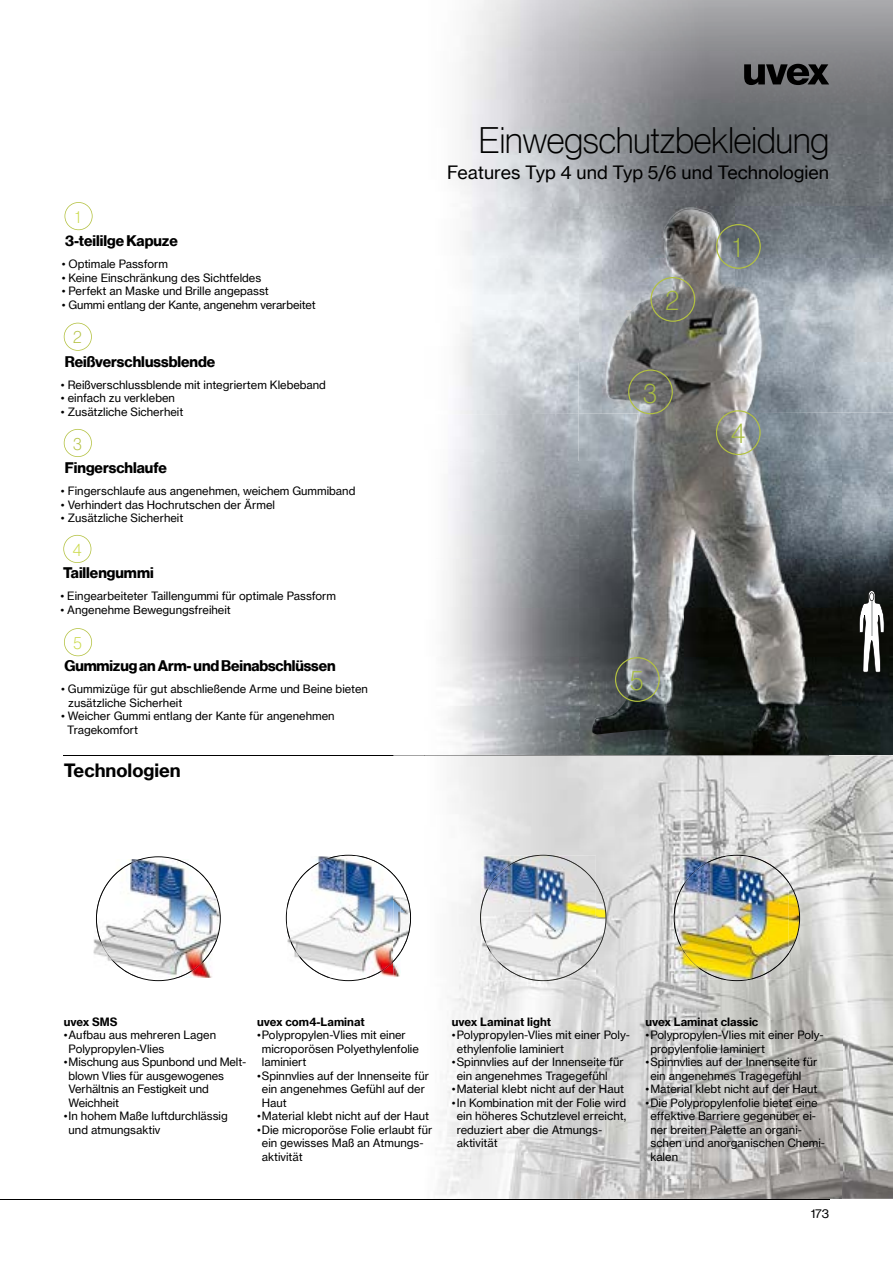
<style>
.page{position:relative;width:893px;height:1263px;background:#fff}
.page>*{position:absolute;margin:0;border:0;box-sizing:border-box;transform-origin:0 0}
.t1{font:36px "N Haas Grotesk DS Pro 35 X Lt";color:#000}
.t2{font:27.6px "N Haas Grotesk DS Pro 35 X Lt";color:#a8bc42}
.t3{font:18px "N Haas Grotesk TX Pro 55 Rg";color:#000}
.t4{font:18px "N Haas Grotesk TX Pro 75 Bd";color:#000}
.t5{font:17.25px "N Haas Grotesk DS Pro 35 X Lt";color:#cad948}
.t6{font:17.25px "N Haas Grotesk DS Pro 35 X Lt";color:#b3c140}
.t7{font:15px "N Haas Grotesk DS Pro 75 Bd";color:#000}
.t8{font:12px "N Haas Grotesk TX Pro 55 Rg";color:#000}
.t9{font:11.25px/13.5px "N Haas Grotesk TX Pro 55 Rg";color:#000}
.t10{font:11.25px "N Haas Grotesk TX Pro 75 Bd";color:#000}
</style>
<div class="page">
<img style="left:444px;top:415px;width:449px;height:340px">
<img style="left:458px;top:0;width:435px;height:415px">
<img style="left:444px;top:706px;width:134px;height:49px">
<hr style="left:0;top:1199px;width:829px;height:1px;background:#000">
<svg style="left:744px;top:64px;width:85px;height:21px;background:#2f3031"></svg>
<img style="left:592px;top:209px;width:139px;height:525px">
<svg style="left:139px;top:856px;width:82px;height:125px"></svg>
<img style="left:96px;top:859px;width:120px;height:119px">
<hr style="left:64px;top:755px;width:765px;height:1px;background:#000">
<svg style="left:716px;top:224px;width:45px;height:45px;background:#7a837f"></svg>
<svg style="left:650px;top:277px;width:45px;height:45px;background:#83867c"></svg>
<svg style="left:716px;top:410px;width:45px;height:45px;background:#9b9f97"></svg>
<svg style="left:628px;top:369px;width:45px;height:45px;background:#7c7e74"></svg>
<svg style="left:615px;top:657px;width:45px;height:45px;background:#767c74"></svg>
<svg style="left:393px;top:755px;width:500px;height:148px"></svg>
<img style="left:439px;top:903px;width:89px;height:296px">
<img style="left:581px;top:903px;width:103px;height:296px">
<img style="left:789px;top:903px;width:104px;height:148px">
<img style="left:528px;top:981px;width:53px;height:218px">
<img style="left:684px;top:981px;width:105px;height:39px">
<img style="left:842px;top:1051px;width:51px;height:148px">
<img style="left:684px;top:1179px;width:158px;height:20px">
<img style="left:286px;top:855px;width:125px;height:126px">
<svg style="left:480px;top:855px;width:126px;height:126px"></svg>
<img style="left:482px;top:910px;width:114px;height:16px">
<img style="left:482px;top:855px;width:114px;height:55px">
<img style="left:482px;top:926px;width:114px;height:54px">
<svg style="left:674px;top:855px;width:126px;height:126px;background:#c9c29b"></svg>
<img style="left:675px;top:857px;width:114px;height:122px">
<svg style="left:65px;top:202px;width:28px;height:28px"></svg>
<svg style="left:64px;top:323px;width:28px;height:28px"></svg>
<svg style="left:63px;top:535px;width:28px;height:28px"></svg>
<svg style="left:64px;top:628px;width:28px;height:28px"></svg>
<svg style="left:64px;top:429px;width:28px;height:28px"></svg>
<img style="left:648px;top:1020px;width:194px;height:159px">
<svg style="left:859px;top:590px;width:25px;height:82px"></svg>
<hr style="left:871px;top:600px;width:1px;height:35px;background:#c5c7c7">
<h3 class="t5" style="left:75px;top:207px;width:7px">1</h3>
<h3 class="t7" style="left:65px;top:232px;width:114px">3-teililge Kapuze</h3>
<p class="t9" style="left:62px;top:257px;width:108px">• Optimale Passform</p>
<p class="t9" style="left:62px;top:271px;width:201px">• Keine Einschränkung des Sichtfeldes</p>
<p class="t9" style="left:62px;top:284px;width:209px">• Perfekt an Maske und Brille angepasst</p>
<p class="t9" style="left:62px;top:298px;width:256px">• Gummi entlang der Kante, angenehm verarbeitet</p>
<h3 class="t6" style="left:73px;top:328px;width:10px">2</h3>
<h3 class="t7" style="left:65px;top:353px;width:152px">Reißverschlussblende</h3>
<p class="t9" style="left:61px;top:378px;width:267px">• Reißverschlussblende mit integriertem Klebeband</p>
<p class="t9" style="left:61px;top:391px;width:116px">• einfach zu verkleben</p>
<p class="t9" style="left:61px;top:405px;width:124px">• Zusätzliche Sicherheit</p>
<h3 class="t6" style="left:73px;top:434px;width:10px">3</h3>
<h3 class="t7" style="left:65px;top:459px;width:103px">Fingerschlaufe</h3>
<p class="t9" style="left:61px;top:484px;width:296px">• Fingerschlaufe aus angenehmen, weichem Gummiband</p>
<p class="t9" style="left:61px;top:498px;width:216px">• Verhindert das Hochrutschen der Ärmel</p>
<p class="t9" style="left:61px;top:511px;width:124px">• Zusätzliche Sicherheit</p>
<h3 class="t5" style="left:73px;top:540px;width:10px">4</h3>
<h3 class="t7" style="left:63px;top:564px;width:92px">Taillengummi</h3>
<p class="t9" style="left:60px;top:589px;width:277px">• Eingearbeiteter Taillengummi für optimale Passform</p>
<p class="t9" style="left:60px;top:603px;width:172px">• Angenehme Bewegungsfreiheit</p>
<h3 class="t5" style="left:73px;top:633px;width:10px">5</h3>
<h3 class="t7" style="left:64px;top:657px;width:273px">Gummizug an Arm- und Beinabschlüssen</h3>
<p class="t9" style="left:68px;top:682px;width:301px;text-indent:-7px">• Gummizüge für gut abschließende Arme und Beine bieten zusätzliche Sicherheit</p>
<p class="t9" style="left:67px;top:709px;width:269px;text-indent:-6px">• Weicher Gummi entlang der Kante für angenehmen<br>Tragekomfort</p>
<h3 class="t4" style="left:64px;top:759px;width:119px">Technologien</h3>
<h1 class="t1" style="left:479px;top:120px;width:352px">Einwegschutzbekleidung</h1>
<h3 class="t3" style="left:447px;top:161px;width:384px">Features Typ 4 und Typ 5/6 und Technologien</h3>
<h2 class="t2" style="left:666px;top:285px;width:15px">2</h2>
<h2 class="t2" style="left:643px;top:377px;width:15px">3</h2>
<h2 class="t2" style="left:733px;top:232px;width:10px">1</h2>
<h2 class="t2" style="left:731px;top:418px;width:16px">4</h2>
<h2 class="t2" style="left:630px;top:665px;width:15px">5</h2>
<p class="t10" style="left:64px;top:1014px;width:55px">uvex SMS</p>
<p class="t9" style="left:69px;top:1028px;width:149px;text-indent:-5px">• Aufbau aus mehreren Lagen<br>Polypropylen-Vlies</p>
<p class="t9" style="left:69px;top:1055px;width:179px;text-indent:-5px">• Mischung aus Spunbond und Melt&shy;blown Vlies für ausgewogenes<br>Verhältnis an Festigkeit und<br>Weichheit</p>
<p class="t9" style="left:69px;top:1109px;width:161px;text-indent:-5px">• In hohem Maße luftdurchlässig und atmungsaktiv</p>
<p class="t10" style="left:257px;top:1014px;width:109px">uvex com4-Laminat</p>
<p class="t9" style="left:262px;top:1028px;width:159px;text-indent:-5px">• Polypropylen-Vlies mit einer microporösen Polyethylenfolie laminiert</p>
<p class="t9" style="left:262px;top:1069px;width:169px;text-indent:-5px">• Spinnvlies auf der Innenseite für ein angenehmes Gefühl auf der<br>Haut</p>
<p class="t9" style="left:257px;top:1109px;width:174px">• Material klebt nicht auf der Haut</p>
<p class="t9" style="left:262px;top:1123px;width:172px;text-indent:-5px">• Die microporöse Folie erlaubt für ein gewisses Maß an Atmungs&shy;aktivität</p>
<p class="t10" style="left:452px;top:1014px;width:101px">uvex Laminat light</p>
<p class="t9" style="left:457px;top:1028px;width:175px;text-indent:-5px">• Polypropylen-Vlies mit einer Poly&shy;ethylenfolie laminiert</p>
<p class="t9" style="left:457px;top:1055px;width:169px;text-indent:-5px">• Spinnvlies auf der Innenseite für ein angenehmes Tragegefühl</p>
<p class="t9" style="left:452px;top:1082px;width:174px">• Material klebt nicht auf der Haut</p>
<p class="t9" style="left:457px;top:1096px;width:171px;text-indent:-5px">• In Kombination mit der Folie wird ein höheres Schutzlevel erreicht, reduziert aber die Atmungs&shy;aktivität</p>
<p class="t10" style="left:645px;top:1014px;width:114px">uvex Laminat classic</p>
<p class="t9" style="left:650px;top:1028px;width:175px;text-indent:-5px">• Polypropylen-Vlies mit einer Poly&shy;propylenfolie laminiert</p>
<p class="t9" style="left:650px;top:1055px;width:169px;text-indent:-5px">• Spinnvlies auf der Innenseite für ein angenehmes Tragegefühl</p>
<p class="t9" style="left:645px;top:1082px;width:174px">• Material klebt nicht auf der Haut</p>
<p class="t9" style="left:650px;top:1096px;width:176px;text-indent:-5px">• Die Polypropylenfolie bietet eine effektive Barriere gegenüber ei&shy;ner breiten Palette an organi&shy;schen und anorganischen Chemi&shy;kalen</p>
<p class="t8" style="left:811px;top:1206px;width:20px">173</p>
</div>
